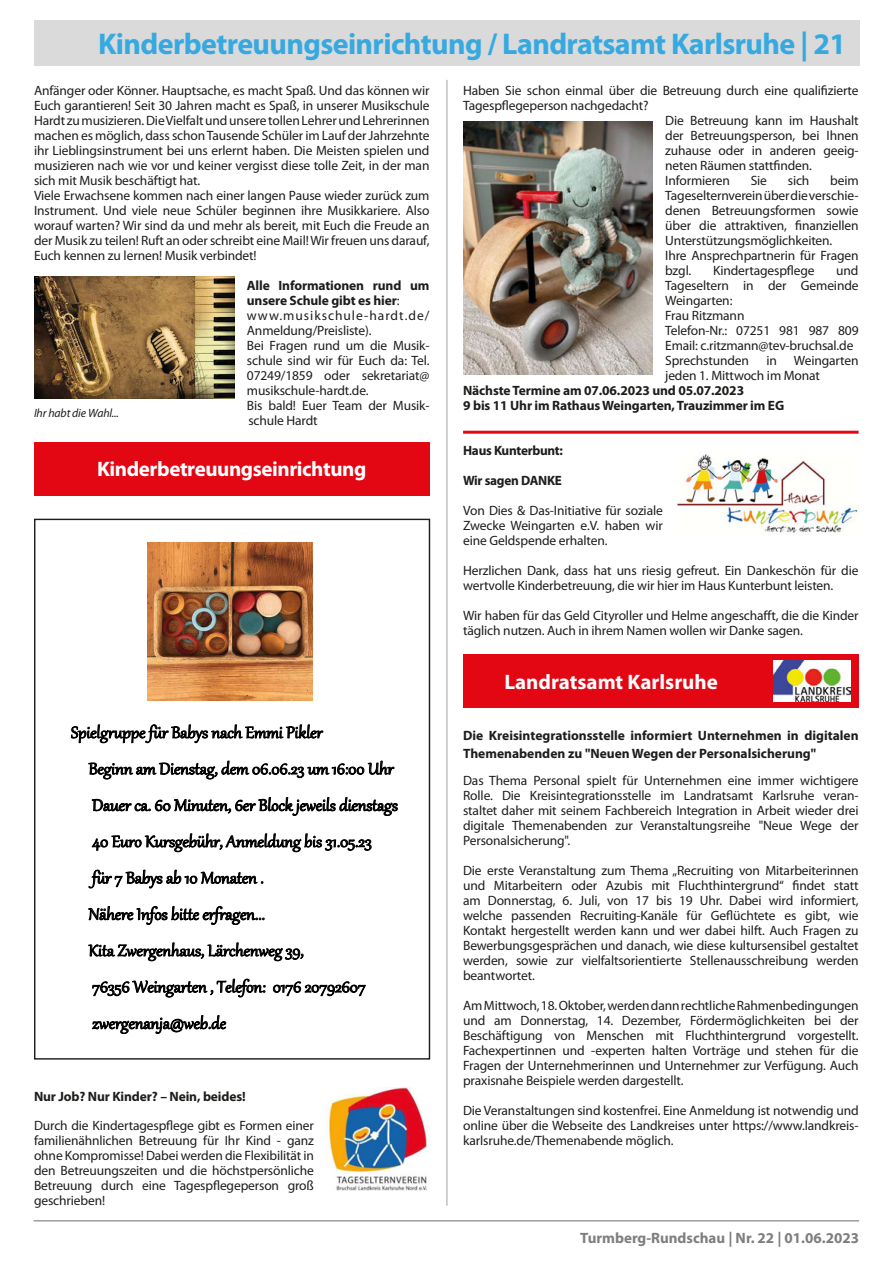
<style>
.page{position:relative;width:893px;height:1262px;background:#fff}
.page>*{position:absolute;margin:0;border:0;box-sizing:border-box;transform-origin:0 0}
.t1{font:700 30px "Myriad Pro";letter-spacing:-.02em;color:#36a9e1}
.t2{font:700 21px "Myriad Pro";letter-spacing:-.02em;color:#fff}
.t3{font:700 21px "Myriad Pro";color:#fff}
.t4{font:19.8px/36.3px "Gabriola";letter-spacing:-.005em;color:#000;scale:1.04 1}
.t5{font:700 15px "Myriad Pro";color:#7e7e7d}
.Text{font:13.5px/15px "Myriad Pro";letter-spacing:-.01em;color:#1d1d1b;text-align:justify}
.Text-2{font:700 13.5px/15px "Myriad Pro";letter-spacing:-.01em;color:#1d1d1b}
._03_01_-_Lauftext_No{font:700 13.5px/18px "Myriad Pro";color:#1d1d1b}
.Text-3{font:13.5px/15px "Myriad Pro";letter-spacing:.025em;color:#1d1d1b}
.image_name{font:700 13.5px "Myriad Pro";letter-spacing:-.01em;color:#1d1d1b}
.image_caption{font:italic 12px "Myriad Pro";letter-spacing:-.01em;color:#1d1d1b}
.s1{font-weight:400}
</style>
<div class="page">
<hr style="left:34px;top:1220px;width:825px;height:1px;background:#9d9d9c">
<div style="left:34px;top:20px;width:825px;height:45px;background:#dadada"></div>
<hr style="left:446px;top:80px;width:1px;height:1125px;background:#c1c0c0">
<hr style="left:463px;top:431px;width:395px;height:3px;background:#e30613">
<img style="left:463px;top:122px;width:189px;height:252px">
<img style="left:676px;top:454px;width:182px;height:79px">
<div style="left:463px;top:654px;width:395px;height:54px;background:#e30613"></div>
<img style="left:773px;top:660px;width:77px;height:42px">
<img style="left:148px;top:543px;width:165px;height:158px">
<img style="left:34px;top:277px;width:200px;height:122px">
<div style="left:34px;top:442px;width:395px;height:53px;background:#e30613"></div>
<img style="left:327px;top:1087px;width:102px;height:103px">
<p class="t1" style="left:98px;top:24px;width:750px">Kinderbetreuungseinrichtung / Landratsamt Karlsruhe | 21</p>
<p class="Text" style="left:463px;top:83px;width:397px">Haben Sie schon einmal über die Betreuung durch eine qualifizierte<br>Tagespflegeperson nachgedacht?</p>
<p class="Text" style="left:665px;top:113px;width:195px">Die Betreuung kann im Haushalt der Betreuungsperson, bei Ihnen zuhause oder in anderen geeig&shy;neten Räumen stattfinden.</p>
<p class="Text" style="left:665px;top:173px;width:66px">Informieren</p>
<p class="Text" style="left:751px;top:173px;width:18px">Sie</p>
<p class="Text" style="left:788px;top:173px;width:23px">sich</p>
<p class="Text" style="left:34px;top:83px;width:397px">Anfänger oder Könner. Hauptsache, es macht Spaß. Und das können wir Euch garantieren! Seit 30 Jahren macht es Spaß, in unserer Musikschule Hardt zu musizieren. Die Vielfalt und unsere tollen Lehrer und Lehrerinnen machen es möglich, dass schon Tausende Schüler im Lauf der Jahrzehnte ihr Lieblingsinstrument bei uns erlernt haben. Die Meisten spielen und musizieren nach wie vor und keiner vergisst diese tolle Zeit, in der man sich mit Musik beschäftigt hat.</p>
<p class="Text" style="left:34px;top:188px;width:397px">Viele Erwachsene kommen nach einer langen Pause wieder zurück zum Instrument. Und viele neue Schüler beginnen ihre Musikkariere. Also worauf warten? Wir sind da und mehr als bereit, mit Euch die Freude an der Musik zu teilen! Ruft an oder schreibt eine Mail! Wir freuen uns darauf, Euch kennen zu lernen! Musik verbindet!</p>
<p class="Text-2" style="left:247px;top:277px;width:184px">Alle Informationen rund um unsere Schule gibt es hier<span class="s1">:</span></p>
<p class="Text-3" style="left:247px;top:308px;width:184px">www.musikschule-hardt.de/<br>Anmeldung/Preisliste).</p>
<p class="Text" style="left:247px;top:338px;width:184px">Bei Fragen rund um die Musik&shy;schule sind wir für Euch da: Tel.<br>07249/1859 oder sekretariat@ musikschule-hardt.de.</p>
<p class="Text" style="left:247px;top:398px;width:184px">Bis bald! Euer Team der Musik&shy;schule Hardt</p>
<p class="Text" style="left:665px;top:173px;width:195px;text-indent:165px">beim Tageselternverein über die verschie&shy;denen Betreuungsformen sowie über die attraktiven, finanziellen Unterstützungsmöglichkeiten.</p>
<p class="Text" style="left:665px;top:248px;width:195px">Ihre Ansprechpartnerin für Fragen bzgl.</p>
<p class="Text" style="left:713px;top:263px;width:103px">Kindertagespflege</p>
<p class="Text" style="left:665px;top:263px;width:195px;text-indent:171px">und Tageseltern in der Gemeinde Weingarten:</p>
<p class="Text" style="left:665px;top:308px;width:81px">Frau Ritzmann</p>
<p class="Text" style="left:665px;top:323px;width:195px">Telefon-Nr.: 07251 981 987 809<br>Email: c.ritzmann@tev-bruchsal.de</p>
<p class="Text" style="left:665px;top:353px;width:85px">Sprechstunden</p>
<p class="Text" style="left:766px;top:353px;width:12px">in</p>
<p class="Text" style="left:665px;top:353px;width:195px;text-indent:129px">Weingarten jeden 1. Mittwoch im Monat</p>
<p class="Text-2" style="left:463px;top:382px;width:283px">Nächste Termine am 07.06.2023 und 05.07.2023</p>
<p class="Text-2" style="left:463px;top:397px;width:323px">9 bis 11 Uhr im Rathaus Weingarten, Trauzimmer im EG</p>
<p class="Text-2" style="left:463px;top:442px;width:101px">Haus Kunterbunt:</p>
<p class="Text-2" style="left:463px;top:472px;width:100px">Wir sagen DANKE</p>
<p class="Text" style="left:463px;top:503px;width:201px">Von Dies &amp; Das-Initiative für soziale Zwecke Weingarten e.V. haben wir eine Geldspende erhalten.</p>
<p class="Text" style="left:463px;top:563px;width:397px">Herzlichen Dank, dass hat uns riesig gefreut. Ein Dankeschön für die wertvolle Kinderbetreuung, die wir hier im Haus Kunterbunt leisten.</p>
<p class="Text" style="left:463px;top:608px;width:397px">Wir haben für das Geld Cityroller und Helme angeschafft, die die Kinder täglich nutzen. Auch in ihrem Namen wollen wir Danke sagen.</p>
<p class="image_caption" style="left:34px;top:405px;width:87px">Ihr habt die Wahl...</p>
<p class="t2" style="left:97px;top:456px;width:271px">Kinderbetreuungseinrichtung</p>
<p class="t4" style="left:89px;top:715px;width:299px;text-indent:-18px">Spielgruppe für Babys nach Emmi Pikler<br>Beginn am Dienstag, dem 06.06.23 um 16:00 Uhr Dauer ca. 60 Minuten, 6er Block jeweils dienstags 40 Euro Kursgebühr, Anmeldung bis 31.05.23<br>für 7 Babys ab 10 Monaten .<br>Nähere Infos bitte erfragen...<br>Kita Zwergenhaus, Lärchenweg 39,<br>76356 Weingarten , Telefon: 0176 20792607 zwergenanja@web.de</p>
<p class="image_name" style="left:34px;top:1087px;width:213px">Nur Job? Nur Kinder? – Nein, beides!</p>
<p class="Text" style="left:34px;top:1118px;width:281px">Durch die Kindertagespflege gibt es Formen einer familienähnlichen Betreuung für Ihr Kind - ganz ohne Kompromisse! Dabei werden die Flexibilität in den Betreuungszeiten und die höchstpersönliche Betreuung durch eine Tagespflegeperson groß geschrieben!</p>
<p class="t3" style="left:504px;top:668px;width:215px">Landratsamt Karlsruhe</p>
<p class="_03_01_-_Lauftext_No" style="left:463px;top:726px;width:397px">Die Kreisintegrationsstelle informiert Unternehmen in digitalen<br>Themenabenden zu "Neuen Wegen der Personalsicherung"</p>
<p class="Text" style="left:463px;top:773px;width:397px">Das Thema Personal spielt für Unternehmen eine immer wichtigere Rolle. Die Kreisintegrationsstelle im Landratsamt Karlsruhe veran&shy;staltet daher mit seinem Fachbereich Integration in Arbeit wieder drei digitale Themenabenden zur Veranstaltungsreihe "Neue Wege der Personalsicherung".</p>
<p class="Text" style="left:463px;top:863px;width:397px">Die erste Veranstaltung zum Thema „Recruiting von Mitarbeiterinnen und Mitarbeitern oder Azubis mit Fluchthintergrund“ findet statt am Donnerstag, 6. Juli, von 17 bis 19 Uhr. Dabei wird informiert, welche passenden Recruiting-Kanäle für Geflüchtete es gibt, wie Kontakt hergestellt werden kann und wer dabei hilft. Auch Fragen zu Bewerbungsgesprächen und danach, wie diese kultursensibel gestaltet werden, sowie zur vielfaltsorientierte Stellenausschreibung werden beantwortet.</p>
<p class="Text" style="left:463px;top:998px;width:397px">Am Mittwoch, 18. Oktober, werden dann rechtliche Rahmenbedingungen und am Donnerstag, 14. Dezember, Fördermöglichkeiten bei der Beschäftigung von Menschen mit Fluchthintergrund vorgestellt.<br>Fachexpertinnen und -experten halten Vorträge und stehen für die Fragen der Unternehmerinnen und Unternehmer zur Verfügung. Auch praxisnahe Beispiele werden dargestellt.</p>
<p class="Text" style="left:463px;top:1103px;width:397px">Die Veranstaltungen sind kostenfrei. Eine Anmeldung ist notwendig und online über die Webseite des Landkreises unter https://www.landkreis&shy;karlsruhe.de/Themenabende möglich.</p>
<p class="t5" style="left:580px;top:1228px;width:280px">Turmberg-Rundschau | Nr. 22 | 01.06.2023</p>
</div>
